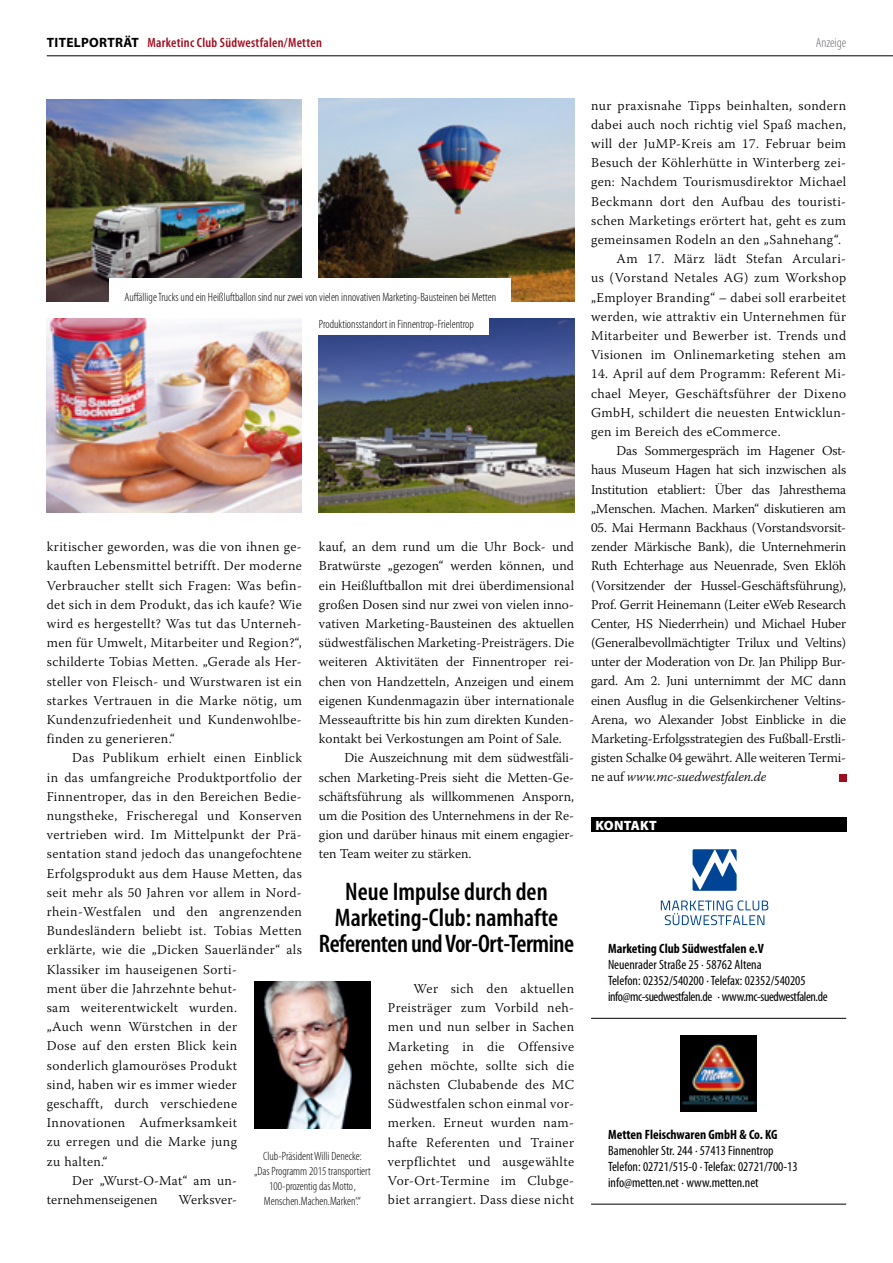
<style>
.page{position:relative;width:893px;height:1263px;background:#fff}
.page>*{position:absolute;margin:0;border:0;box-sizing:border-box;transform-origin:0 0}
.t1{font:600 condensed 25.5px/26.2px "Myriad Pro";color:#000;text-align:center}
.t2{font:300 13.5px/19.2px "Warnock Pro";letter-spacing:.03em;color:#000;text-align:justify}
.t3{font:300 13.5px "Warnock Pro";letter-spacing:.01em;color:#000}
.t4{font:condensed 13.5px/16.2px "Myriad Pro";color:#000}
.t5{font:300 13.5px "Warnock Pro";color:#000}
.t6{font:700 condensed 13.5px "Myriad Pro";color:#000}
.t7{font:600 condensed 13.5px "Myriad Pro";letter-spacing:.02em;color:#a00b1d}
.t8{font:900 13.5px "Myriad Pro";letter-spacing:.02em;color:#fff}
.t9{font:300 condensed 13.5px "Myriad Pro";color:#68676c}
.t10{font:300 condensed 12px/15px "Myriad Pro";color:#000}
.s1{font-weight:700;font-stretch:normal;color:#000}
.s2{font-style:italic}
</style>
<div class="page">
<hr style="left:47px;top:55px;width:846px;height:1px;background:#000">
<hr style="left:591px;top:1204px;width:255px;height:1px;background:#000">
<hr style="left:591px;top:1018px;width:255px;height:1px;background:#000">
<div style="left:591px;top:817px;width:255px;height:15px;background:#000"></div>
<svg style="left:693px;top:849px;width:44px;height:42px"></svg>
<svg style="left:661px;top:900px;width:107px;height:25px"></svg>
<img style="left:254px;top:981px;width:117px;height:148px">
<img style="left:319px;top:99px;width:255px;height:202px">
<img style="left:47px;top:319px;width:255px;height:194px">
<img style="left:47px;top:100px;width:255px;height:202px">
<img style="left:319px;top:319px;width:255px;height:194px">
<div style="left:839px;top:774px;width:7px;height:8px;background:#a00b1d"></div>
<div style="left:110px;top:278px;width:401px;height:31px;background:#fff"></div>
<div style="left:315px;top:305px;width:174px;height:30px;background:#fff"></div>
<img style="left:680px;top:1035px;width:77px;height:77px">
<p class="t7" style="left:47px;top:34px;width:276px"><span class="s1">TITELPORTRÄT</span> Marketinc Club Südwestfalen/Metten</p>
<p class="t9" style="left:816px;top:34px;width:32px">Anzeige</p>
<p class="t10" style="left:319px;top:284px;width:179px;line-height:26.4px;text-indent:-194px">Auffällige Trucks und ein Heißluftballon sind nur zwei von vielen innovativen Marketing-Bausteinen bei Metten<br>Produktionsstandort in Finnentrop-Frielentrop</p>
<p class="t2" style="left:47px;top:537px;width:257px">kritischer geworden, was die von ihnen ge&shy;kauften Lebensmittel betrifft. Der moderne Verbraucher stellt sich Fragen: Was befin&shy;det sich in dem Produkt, das ich kaufe? Wie wird es hergestellt? Was tut das Unterneh&shy;men für Umwelt, Mitarbeiter und Region?“, schilderte Tobias Metten. „Gerade als Her&shy;steller von Fleisch- und Wurstwaren ist ein starkes Vertrauen in die Marke nötig, um Kundenzufriedenheit und Kundenwohlbe&shy;finden zu generieren.“</p>
<p class="t2" style="left:72px;top:748px;width:231px">Das Publikum erhielt einen Einblick</p>
<p class="t2" style="left:47px;top:767px;width:257px">in das umfangreiche Produktportfolio der</p>
<p class="t2" style="left:47px;top:787px;width:257px">Finnentroper, das in den Bereichen Bedie-</p>
<p class="t2" style="left:47px;top:806px;width:257px">nungstheke, Frischeregal und Konserven</p>
<p class="t2" style="left:47px;top:825px;width:257px">vertrieben wird. Im Mittelpunkt der Prä-</p>
<p class="t2" style="left:47px;top:844px;width:257px">sentation stand jedoch das unangefochtene</p>
<p class="t2" style="left:47px;top:863px;width:257px">Erfolgsprodukt aus dem Hause Metten, das</p>
<p class="t2" style="left:47px;top:882px;width:257px">seit mehr als 50 Jahren vor allem in Nord-</p>
<p class="t2" style="left:47px;top:902px;width:257px">rhein-Westfalen und den angrenzenden</p>
<p class="t2" style="left:47px;top:921px;width:257px">Bundesländern beliebt ist. Tobias Metten</p>
<p class="t2" style="left:47px;top:940px;width:257px">erklärte, wie die „Dicken Sauerländer“ als</p>
<p class="t2" style="left:47px;top:959px;width:192px">Klassiker im hauseigenen Sorti-</p>
<p class="t2" style="left:47px;top:978px;width:192px">ment über die Jahrzehnte behut-</p>
<p class="t2" style="left:47px;top:998px;width:192px">sam weiterentwickelt wurden.</p>
<p class="t2" style="left:47px;top:1017px;width:192px">„Auch wenn Würstchen in der</p>
<p class="t2" style="left:47px;top:1036px;width:192px">Dose auf den ersten Blick kein</p>
<p class="t2" style="left:47px;top:1055px;width:192px">sonderlich glamouröses Produkt</p>
<p class="t2" style="left:47px;top:1074px;width:192px">sind, haben wir es immer wieder</p>
<p class="t2" style="left:47px;top:1094px;width:192px">geschafft, durch verschiedene</p>
<p class="t2" style="left:47px;top:1113px;width:192px">Innovationen Aufmerksamkeit</p>
<p class="t2" style="left:47px;top:1132px;width:192px">zu erregen und die Marke jung</p>
<p class="t2" style="left:47px;top:1151px;width:62px">zu halten.“</p>
<p class="t3" style="left:72px;top:1172px;width:166px">Der „Wurst-O-Mat“ am un-</p>
<p class="t3" style="left:47px;top:1191px;width:112px">ternehmenseigenen</p>
<p class="t3" style="left:178px;top:1191px;width:60px">Werksver-</p>
<p class="t3" style="left:319px;top:539px;width:257px">kauf, an dem rund um die Uhr Bock- und</p>
<p class="t3" style="left:319px;top:558px;width:257px">Bratwürste „gezogen“ werden können, und</p>
<p class="t3" style="left:319px;top:577px;width:257px">ein Heißluftballon mit drei überdimensional</p>
<p class="t3" style="left:319px;top:596px;width:257px">großen Dosen sind nur zwei von vielen inno-</p>
<p class="t3" style="left:319px;top:615px;width:257px">vativen Marketing-Bausteinen des aktuellen</p>
<p class="t3" style="left:319px;top:635px;width:257px">südwestfälischen Marketing-Preisträgers. Die</p>
<p class="t3" style="left:319px;top:654px;width:257px">weiteren Aktivitäten der Finnentroper rei-</p>
<p class="t3" style="left:319px;top:673px;width:257px">chen von Handzetteln, Anzeigen und einem</p>
<p class="t3" style="left:319px;top:692px;width:257px">eigenen Kundenmagazin über internationale</p>
<p class="t3" style="left:319px;top:711px;width:257px">Messeauftritte bis hin zum direkten Kunden-</p>
<p class="t3" style="left:319px;top:731px;width:244px">kontakt bei Verkostungen am Point of Sale.</p>
<p class="t5" style="left:344px;top:750px;width:231px">Die Auszeichnung mit dem südwestfäli-</p>
<p class="t5" style="left:319px;top:769px;width:257px">schen Marketing-Preis sieht die Metten-Ge-</p>
<p class="t5" style="left:319px;top:788px;width:257px">schäftsführung als willkommenen Ansporn,</p>
<p class="t5" style="left:319px;top:807px;width:257px">um die Position des Unternehmens in der Re-</p>
<p class="t5" style="left:319px;top:827px;width:257px">gion und darüber hinaus mit einem engagier-</p>
<p class="t5" style="left:319px;top:846px;width:154px">ten Team weiter zu stärken.</p>
<h1 class="t1" style="left:319px;top:877px;width:257px">Neue Impulse durch den<br>Marketing-Club: namhafte<br>Referenten und Vor-Ort-Termine</h1>
<p class="t2" style="left:388px;top:979px;width:188px;text-indent:26px">Wer sich den aktuellen Preisträger zum Vorbild neh&shy;men und nun selber in Sachen Marketing in die Offensive gehen möchte, sollte sich die nächsten Clubabende des MC Südwestfalen schon einmal vor&shy;merken. Erneut wurden nam&shy;hafte Referenten und Trainer verpflichtet und ausgewählte Vor-Ort-Termine im Clubge&shy;biet arrangiert. Dass diese nicht</p>
<p class="t10" style="left:254px;top:1148px;width:118px;text-align:center">Club-Präsident Willi Denecke: „Das Programm 2015 transportiert<br>100-prozentig das Motto ‚<br>Menschen.Machen.Marken‘.“</p>
<p class="t2" style="left:591px;top:95px;width:257px">nur praxisnahe Tipps beinhalten, sondern</p>
<p class="t2" style="left:591px;top:114px;width:257px">dabei auch noch richtig viel Spaß machen,</p>
<p class="t2" style="left:591px;top:134px;width:257px">will der JuMP-Kreis am 17. Februar beim</p>
<p class="t2" style="left:591px;top:153px;width:257px">Besuch der Köhlerhütte in Winterberg zei-</p>
<p class="t2" style="left:591px;top:172px;width:257px">gen: Nachdem Tourismusdirektor Michael</p>
<p class="t2" style="left:591px;top:191px;width:257px">Beckmann dort den Aufbau des touristi-</p>
<p class="t2" style="left:591px;top:210px;width:257px">schen Marketings erörtert hat, geht es zum</p>
<p class="t2" style="left:591px;top:230px;width:251px">gemeinsamen Rodeln an den „Sahnehang“.</p>
<p class="t2" style="left:617px;top:249px;width:231px">Am 17. März lädt Stefan Arculari-</p>
<p class="t2" style="left:591px;top:268px;width:257px">us (Vorstand Netales AG) zum Workshop</p>
<p class="t2" style="left:591px;top:287px;width:257px">„Employer Branding“ – dabei soll erarbeitet</p>
<p class="t2" style="left:591px;top:306px;width:257px">werden, wie attraktiv ein Unternehmen für</p>
<p class="t2" style="left:591px;top:326px;width:257px">Mitarbeiter und Bewerber ist. Trends und</p>
<p class="t2" style="left:591px;top:345px;width:257px">Visionen im Onlinemarketing stehen am</p>
<p class="t2" style="left:591px;top:364px;width:257px">14. April auf dem Programm: Referent Mi&shy;chael Meyer, Geschäftsführer der Dixeno GmbH, schildert die neuesten Entwicklun&shy;gen im Bereich des eCommerce.</p>
<p class="t2" style="left:591px;top:441px;width:257px;text-indent:26px">Das Sommergespräch im Hagener Ost&shy;haus Museum Hagen hat sich inzwischen als Institution etabliert: Über das Jahresthema „Menschen. Machen. Marken“ diskutieren am</p>
<p class="t2" style="left:591px;top:518px;width:257px">05. Mai Hermann Backhaus (Vorstandsvorsit&shy;zender Märkische Bank), die Unternehmerin Ruth Echterhage aus Neuenrade, Sven Eklöh (Vorsitzender der Hussel-Geschäftsführung), Prof. Gerrit Heinemann (Leiter eWeb Research Center, HS Niederrhein) und Michael Huber (Generalbevollmächtigter Trilux und Veltins) unter der Moderation von Dr. Jan Philipp Bur&shy;gard. Am 2. Juni unternimmt der MC dann einen Ausflug in die Gelsenkirchener Veltins-Arena, wo Alexander Jobst Einblicke in die Marketing-Erfolgsstrategien des Fußball-Erstli&shy;gisten Schalke 04 gewährt. Alle weiteren Termi&shy;ne auf <span class="s2">www.mc-suedwestfalen.de</span></p>
<p class="t8" style="left:595px;top:816px;width:63px">KONTAKT</p>
<p class="t6" style="left:608px;top:940px;width:157px">Marketing Club Südwestfalen e.V</p>
<p class="t4" style="left:608px;top:956px;width:221px">Neuenrader Straße 25 · 58762 Altena<br>Telefon: 02352/540200 · Telefax: 02352/540205 info@mc-suedwestfalen.de · www.mc-suedwestfalen.de</p>
<p class="t6" style="left:608px;top:1125px;width:171px">Metten Fleischwaren GmbH &amp; Co. KG</p>
<p class="t4" style="left:608px;top:1142px;width:191px">Bamenohler Str. 244 · 57413 Finnentrop<br>Telefon: 02721/515-0 · Telefax: 02721/700-13 info@metten.net · www.metten.net</p>
</div>
